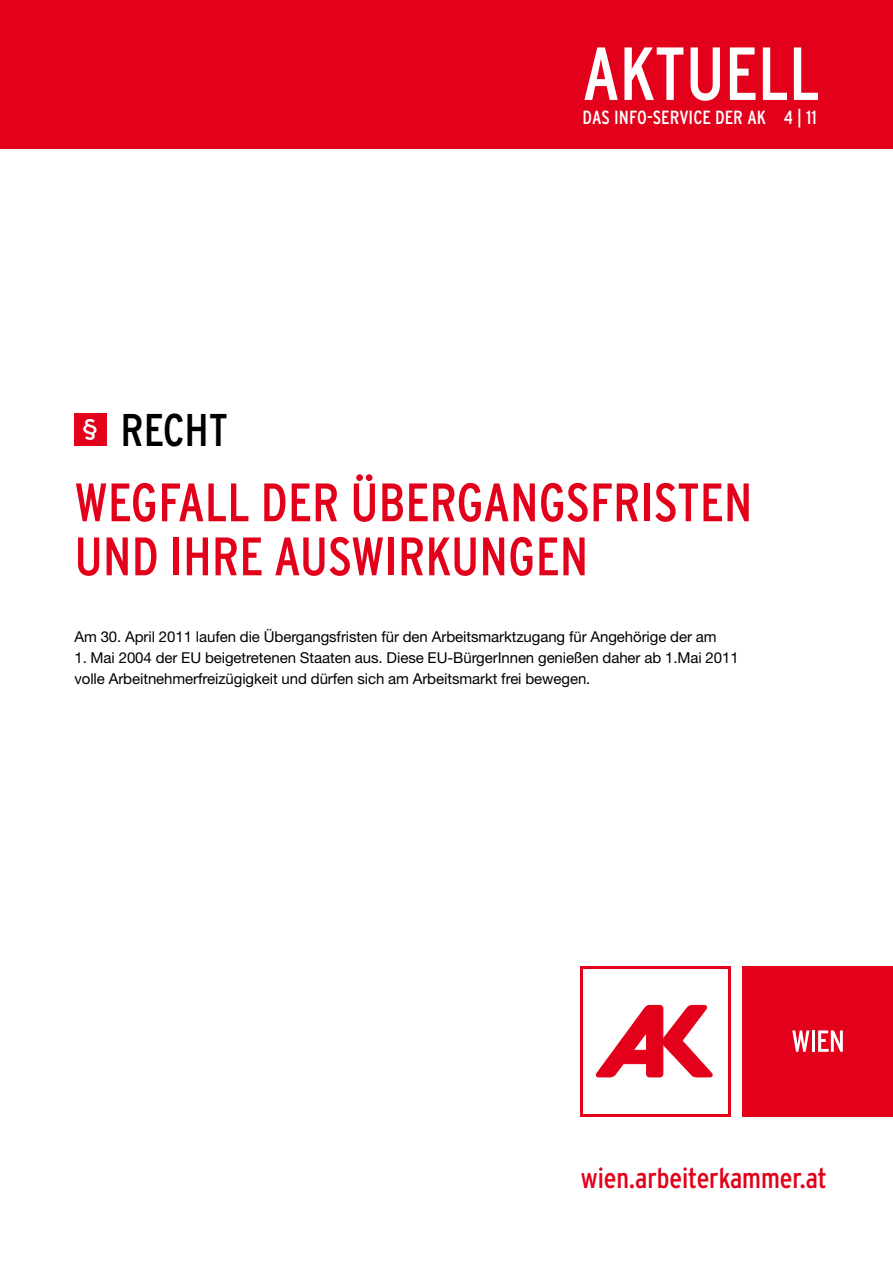
<style>
.page{position:relative;width:893px;height:1263px;background:#fff}
.page>*{position:absolute;margin:0;border:0;box-sizing:border-box;transform-origin:0 0}
.t1{font:condensed 75px "Interstate";letter-spacing:-.005em;color:#fff}
.t2{font:condensed 54px/54px "Interstate";color:#e2001a}
.t3{font:condensed 45.75px "Interstate";letter-spacing:-.005em;color:#000}
.t4{font:condensed 28.35px "Interstate";letter-spacing:-.005em;color:#e2001a}
.t5{font:condensed 19.05px "Interstate";color:#fff}
.t6{font:15px/21px "Helvetica Neue";letter-spacing:-.005em;color:#000}
</style>
<div class="page">
<div style="left:0;top:0;width:893px;height:149px;background:#e2001a"></div>
<div style="left:580px;top:966px;width:150px;height:150px;background:linear-gradient(to right,#e2001a,#e2001a)"></div>
<div style="left:583px;top:969px;width:144px;height:144px;background:#fff"></div>
<svg style="left:596px;top:1005px;width:117px;height:72px"></svg>
<div style="left:742px;top:966px;width:151px;height:150px;background:#e2001a"></div>
<svg style="left:792px;top:1030px;width:17px;height:22px"></svg>
<hr style="left:812px;top:1030px;width:3px;height:22px;background:#fff">
<svg style="left:818px;top:1030px;width:25px;height:22px"></svg>
<div style="left:74px;top:413px;width:33px;height:33px;background:#e2001a"></div>
<h3 class="t3" style="left:82px;top:404px;width:147px"><sup>§</sup> REcht</h3>
<h1 class="t1" style="left:583px;top:32px;width:239px">AKTUELL</h1>
<p class="t5" style="left:583px;top:107px;width:236px">DAS INFO-SERVICE DER AK 4 | 11</p>
<h2 class="t2" style="left:74px;top:475px;width:680px">WEGFALL DER ÜBERGANGSFRISTEN<br>UND IHRE AUSWIRKUNGEN</h2>
<p class="t6" style="left:74px;top:626px;width:644px">Am 30. April 2011 laufen die Übergangsfristen für den Arbeitsmarktzugang für Angehörige der am</p>
<p class="t6" style="left:74px;top:647px;width:666px">1. Mai 2004 der EU beigetretenen Staaten aus. Diese EU-BürgerInnen genießen daher ab 1.Mai 2011 volle Arbeitnehmerfreizügigkeit und dürfen sich am Arbeitsmarkt frei bewegen.</p>
<h3 class="t4" style="left:581px;top:1162px;width:248px">wien.arbeiterkammer.at</h3>
</div>
